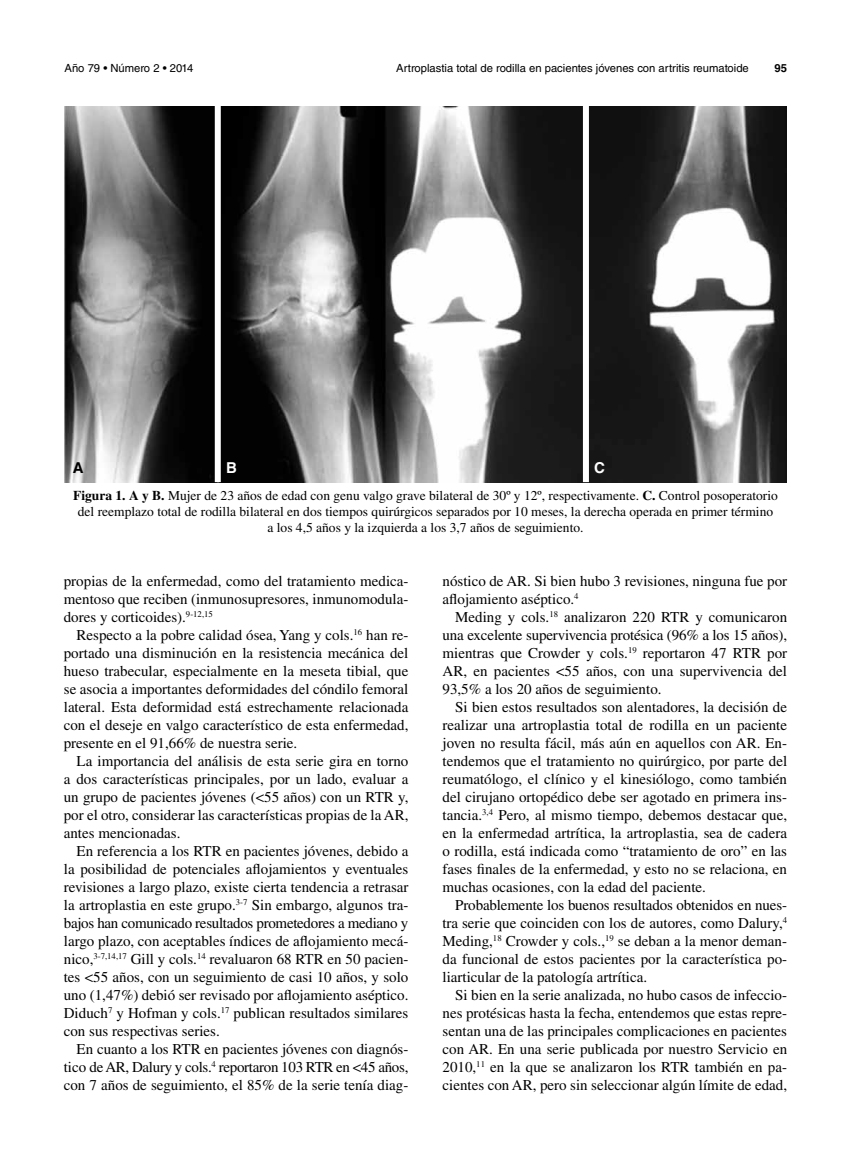
<style>
.page{position:relative;width:851px;height:1170px;background:#fff}
.page>*{position:absolute;margin:0;border:0;box-sizing:border-box;transform-origin:0 0}
.t1{font:15px/18px "Times LT Std";color:#000;text-align:justify}
.t2{font:700 15px "Helvetica LT Std";color:#fff}
.t3{font:700 15px "Helvetica LT Std";color:#000}
.t4{font:13.5px/16.2px "Times LT Std";color:#000;text-align:center}
.t5{font:11.25px "Helvetica LT Std";color:#000}
.t6{font:700 11.25px "Helvetica LT Std";color:#000}
.s1{font-weight:700}
</style>
<div class="page">
<img style="left:64px;top:106px;width:722px;height:376px">
<div style="left:215px;top:97px;width:6px;height:385px;background:#fff"></div>
<div style="left:583px;top:97px;width:6px;height:385px;background:#fff"></div>
<p class="t5" style="left:64px;top:61px;width:130px">Año 79 • Número 2 • 2014</p>
<p class="t5" style="left:396px;top:61px;width:354px">Artroplastia total de rodilla en pacientes jóvenes con artritis reumatoide</p>
<p class="t6" style="left:774px;top:61px;width:14px">95</p>
<p class="t3" style="left:73px;top:458px;width:12px">A</p>
<p class="t2" style="left:226px;top:458px;width:12px">B</p>
<p class="t2" style="left:594px;top:458px;width:12px">C</p>
<p class="t4" style="left:73px;top:487px;width:706px"><span class="s1">Figura 1. A y B.</span> Mujer de 23 años de edad con genu valgo grave bilateral de 30º y 12º, respectivamente. <span class="s1">C.</span> Control posoperatorio del reemplazo total de rodilla bilateral en dos tiempos quirúrgicos separados por 10 meses, la derecha operada en primer término<br>a los 4,5 años y la izquierda a los 3,7 años de seguimiento.</p>
<p class="t1" style="left:64px;top:571px;width:346px">propias de la enfermedad, como del tratamiento medica&shy;mentoso que reciben (inmunosupresores, inmunomodula&shy;dores y corticoides).<sup>9-12,15</sup></p>
<p class="t1" style="left:64px;top:625px;width:346px;text-indent:13px">Respecto a la pobre calidad ósea, Yang y cols.<sup>16</sup> han re&shy;portado una disminución en la resistencia mecánica del hueso trabecular, especialmente en la meseta tibial, que se asocia a importantes deformidades del cóndilo femoral lateral. Esta deformidad está estrechamente relacionada con el deseje en valgo característico de esta enfermedad, presente en el 91,66% de nuestra serie.</p>
<p class="t1" style="left:64px;top:751px;width:346px;text-indent:13px">La importancia del análisis de esta serie gira en torno a dos características principales, por un lado, evaluar a un grupo de pacientes jóvenes (&lt;55 años) con un RTR y, por el otro, considerar las características propias de la AR, antes mencionadas.</p>
<p class="t1" style="left:64px;top:841px;width:346px;text-indent:13px">En referencia a los RTR en pacientes jóvenes, debido a la posibilidad de potenciales aflojamientos y eventuales revisiones a largo plazo, existe cierta tendencia a retrasar la artroplastia en este grupo.<sup>3-7</sup> Sin embargo, algunos tra&shy;bajos han comunicado resultados prometedores a mediano y largo plazo, con aceptables índices de aflojamiento mecá&shy;nico,<sup>3-7,14,17</sup> Gill y cols.<sup>14</sup> revaluaron 68 RTR en 50 pacien&shy;tes &lt;55 años, con un seguimiento de casi 10 años, y solo uno (1,47%) debió ser revisado por aflojamiento aséptico.<br>Diduch<sup>7</sup> y Hofman y cols.<sup>17</sup> publican resultados similares con sus respectivas series.</p>
<p class="t1" style="left:64px;top:1039px;width:346px;text-indent:13px">En cuanto a los RTR en pacientes jóvenes con diagnós&shy;tico de AR, Dalury y cols.<sup>4</sup> reportaron 103 RTR en &lt;45 años, con 7 años de seguimiento, el 85% de la serie tenía diag-</p>
<p class="t1" style="left:442px;top:571px;width:346px">nóstico de AR. Si bien hubo 3 revisiones, ninguna fue por aflojamiento aséptico.<sup>4</sup></p>
<p class="t1" style="left:442px;top:607px;width:346px;text-indent:13px">Meding y cols.<sup>18</sup> analizaron 220 RTR y comunicaron una excelente supervivencia protésica (96% a los 15 años), mientras que Crowder y cols.<sup>19</sup> reportaron 47 RTR por AR, en pacientes &lt;55 años, con una supervivencia del 93,5% a los 20 años de seguimiento.</p>
<p class="t1" style="left:442px;top:697px;width:346px;text-indent:13px">Si bien estos resultados son alentadores, la decisión de realizar una artroplastia total de rodilla en un paciente joven no resulta fácil, más aún en aquellos con AR. En&shy;tendemos que el tratamiento no quirúrgico, por parte del reumatólogo, el clínico y el kinesiólogo, como también del cirujano ortopédico debe ser agotado en primera ins&shy;tancia.<sup>3,4</sup> Pero, al mismo tiempo, debemos destacar que, en la enfermedad artrítica, la artroplastia, sea de cadera o rodilla, está indicada como “tratamiento de oro” en las fases finales de la enfermedad, y esto no se relaciona, en muchas ocasiones, con la edad del paciente.</p>
<p class="t1" style="left:442px;top:895px;width:346px;text-indent:13px">Probablemente los buenos resultados obtenidos en nues&shy;tra serie que coinciden con los de autores, como Dalury,<sup>4<br></sup>Meding,<sup>18</sup> Crowder y cols.,<sup>19</sup> se deban a la menor deman&shy;da funcional de estos pacientes por la característica po&shy;liarticular de la patología artrítica.</p>
<p class="t1" style="left:442px;top:985px;width:346px;text-indent:13px">Si bien en la serie analizada, no hubo casos de infeccio&shy;nes protésicas hasta la fecha, entendemos que estas repre&shy;sentan una de las principales complicaciones en pacientes con AR. En una serie publicada por nuestro Servicio en 2010,<sup>11</sup> en la que se analizaron los RTR también en pa&shy;cientes con AR, pero sin seleccionar algún límite de edad,</p>
</div>
